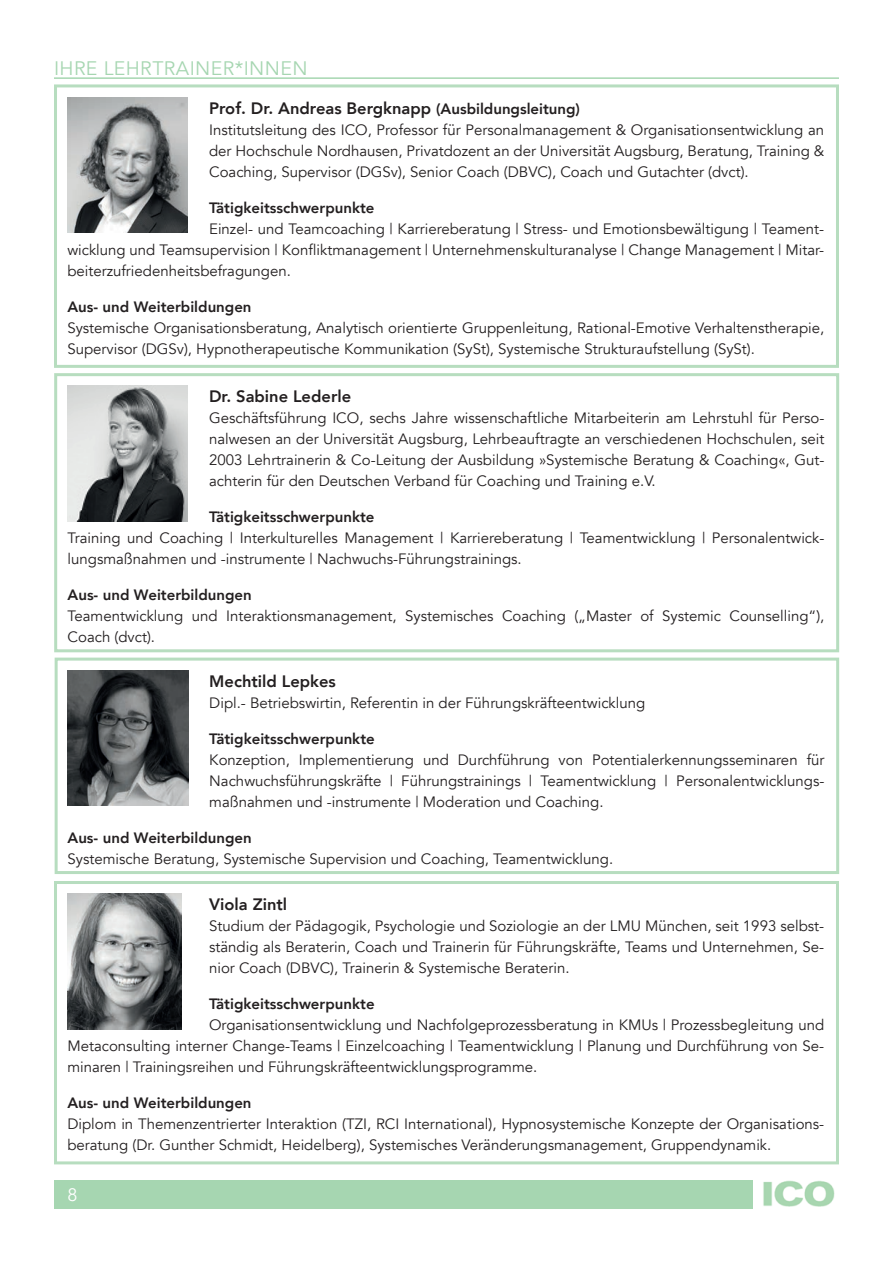
<style>
.page{position:relative;width:893px;height:1263px;background:#fff}
.page>*{position:absolute;margin:0;border:0;box-sizing:border-box;transform-origin:0 0}
.t1{font:19.5px "Avenir";letter-spacing:.02em;color:#a6d6b1}
.t2{font:18px "Avenir";color:#fff}
.t3{font:800 16.5px "Avenir";color:#231f20}
.t4{font:15px/21px "Avenir";color:#231f20;text-align:justify}
.t5{font:800 15px "Avenir";color:#231f20}
.s1{font-size:15px}
</style>
<div class="page">
<div style="left:54px;top:1180px;width:699px;height:29px;background:#a6d6b1"></div>
<img style="left:763px;top:1180px;width:72px;height:27px">
<hr style="left:54px;top:77px;width:785px;height:2px;background:#a6d6b1">
<div style="left:54px;top:84px;width:785px;height:284px;border:3px solid #b7ddbf"></div>
<img style="left:67px;top:97px;width:121px;height:136px">
<div style="left:54px;top:373px;width:785px;height:279px;border:3px solid #b7ddbf"></div>
<img style="left:67px;top:386px;width:121px;height:135px">
<div style="left:55px;top:658px;width:784px;height:216px;border:3px solid #b7ddbf"></div>
<img style="left:68px;top:670px;width:120px;height:136px">
<div style="left:54px;top:881px;width:785px;height:283px;border:3px solid #b7ddbf"></div>
<img style="left:67px;top:894px;width:114px;height:135px">
<h1 class="t1" style="left:54px;top:56px;width:255px">IHRE LEHRTRAINER*INNEN</h1>
<p class="t3" style="left:209px;top:95px;width:372px">Prof. Dr. Andreas Bergknapp <span class="s1">(Ausbildungsleitung)</span></p>
<p class="t4" style="left:209px;top:119px;width:617px">Institutsleitung des ICO, Professor für Personalmanagement &amp; Organisationsentwicklung an der Hochschule Nordhausen, Privatdozent an der Universität Augsburg, Beratung, Training &amp; Coaching, Supervisor (DGSv), Senior Coach (DBVC), Coach und Gutachter (dvct).</p>
<p class="t5" style="left:209px;top:196px;width:167px">Tätigkeitsschwerpunkte</p>
<p class="t4" style="left:67px;top:218px;width:758px;text-indent:142px">Einzel- und Teamcoaching | Karriereberatung | Stress- und Emotionsbewältigung | Teament&shy;wicklung und Teamsupervision | Konfliktmanagement | Unternehmenskulturanalyse | Change Management | Mitar&shy;beiterzufriedenheitsbefragungen.</p>
<p class="t5" style="left:67px;top:295px;width:186px">Aus- und Weiterbildungen</p>
<p class="t4" style="left:67px;top:317px;width:758px">Systemische Organisationsberatung, Analytisch orientierte Gruppenleitung, Rational-Emotive Verhaltenstherapie,<br>Supervisor (DGSv), Hypnotherapeutische Kommunikation (SySt), Systemische Strukturaufstellung (SySt).</p>
<p class="t3" style="left:209px;top:384px;width:144px">Dr. Sabine Lederle</p>
<p class="t4" style="left:209px;top:408px;width:617px">Geschäftsführung ICO, sechs Jahre wissenschaftliche Mitarbeiterin am Lehrstuhl für Perso&shy;nalwesen an der Universität Augsburg, Lehrbeauftragte an verschiedenen Hochschulen, seit 2003 Lehrtrainerin &amp; Co-Leitung der Ausbildung »Systemische Beratung &amp; Coaching«, Gut&shy;achterin für den Deutschen Verband für Coaching und Training e.V.</p>
<p class="t5" style="left:209px;top:505px;width:167px">Tätigkeitsschwerpunkte</p>
<p class="t4" style="left:68px;top:528px;width:758px">Training und Coaching | Interkulturelles Management | Karriereberatung | Teamentwicklung | Personalentwick&shy;lungsmaßnahmen und -instrumente | Nachwuchs-Führungstrainings.</p>
<p class="t5" style="left:68px;top:583px;width:186px">Aus- und Weiterbildungen</p>
<p class="t4" style="left:68px;top:606px;width:758px">Teamentwicklung und Interaktionsmanagement, Systemisches Coaching („Master of Systemic Counselling“),<br>Coach (dvct).</p>
<p class="t3" style="left:209px;top:668px;width:128px">Mechtild Lepkes</p>
<p class="t4" style="left:209px;top:692px;width:437px">Dipl.- Betriebswirtin, Referentin in der Führungskräfteentwicklung</p>
<p class="t5" style="left:209px;top:727px;width:167px">Tätigkeitsschwerpunkte</p>
<p class="t4" style="left:209px;top:749px;width:617px">Konzeption, Implementierung und Durchführung von Potentialerkennungsseminaren für Nachwuchsführungskräfte | Führungstrainings | Teamentwicklung | Personalentwicklungs&shy;maßnahmen und -instrumente | Moderation und Coaching.</p>
<p class="t5" style="left:68px;top:826px;width:186px">Aus- und Weiterbildungen</p>
<p class="t4" style="left:68px;top:848px;width:547px">Systemische Beratung, Systemische Supervision und Coaching, Teamentwicklung.</p>
<p class="t3" style="left:209px;top:892px;width:80px">Viola Zintl</p>
<p class="t4" style="left:209px;top:916px;width:617px">Studium der Pädagogik, Psychologie und Soziologie an der LMU München, seit 1993 selbst&shy;ständig als Beraterin, Coach und Trainerin für Führungskräfte, Teams und Unternehmen, Se&shy;nior Coach (DBVC), Trainerin &amp; Systemische Beraterin.</p>
<p class="t5" style="left:209px;top:992px;width:167px">Tätigkeitsschwerpunkte</p>
<p class="t4" style="left:67px;top:1015px;width:758px;text-indent:142px">Organisationsentwicklung und Nachfolgeprozessberatung in KMUs | Prozessbegleitung und Metaconsulting interner Change-Teams | Einzelcoaching | Teamentwicklung | Planung und Durchführung von Se&shy;minaren | Trainingsreihen und Führungskräfteentwicklungsprogramme.</p>
<p class="t5" style="left:67px;top:1091px;width:186px">Aus- und Weiterbildungen</p>
<p class="t4" style="left:67px;top:1114px;width:758px">Diplom in Themenzentrierter Interaktion (TZI, RCI International), Hypnosystemische Konzepte der Organisations&shy;beratung (Dr. Gunther Schmidt, Heidelberg), Systemisches Veränderungsmanagement, Gruppendynamik.</p>
<p class="t2" style="left:67px;top:1183px;width:12px">8</p>
</div>
